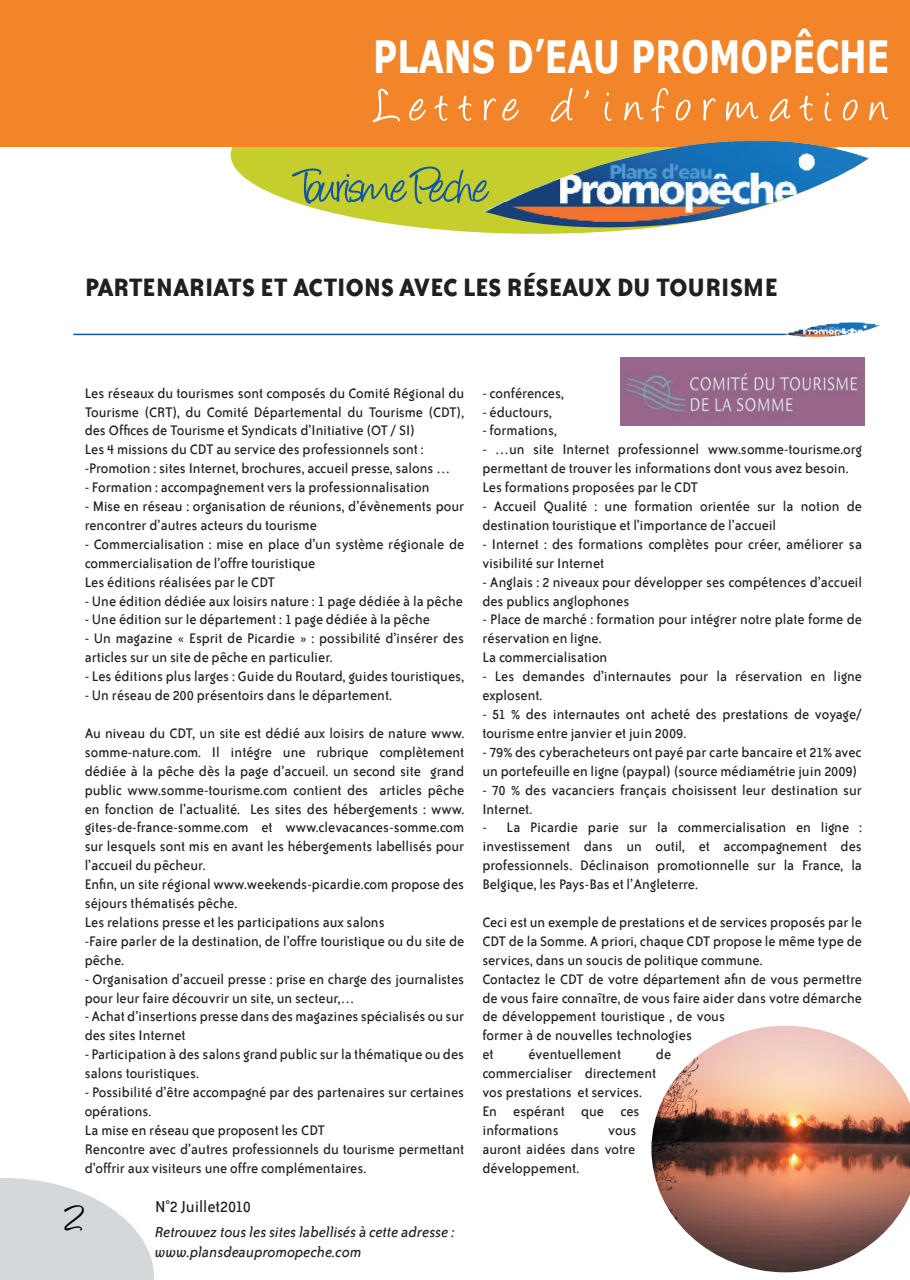
<style>
.page{position:relative;width:910px;height:1280px;background:#fff}
.page>*{position:absolute;margin:0;border:0;box-sizing:border-box;transform-origin:0 0}
.t1{font:54px "Angelina";letter-spacing:.195em;color:#fff}
.t2{font:54px "Angelina";letter-spacing:-.06em;color:#1056a4}
.t3{font:45px "Angelina";color:#000}
.t4{font:700 44.55px "Verdana";color:#fff;scale:.74 1}
.t5{font:700 28.5px "Bailey Sans ITC";color:#231f20}
.t6{font:18px "Bailey Sans ITC";letter-spacing:-.01em;color:#231f20}
.t7{font:italic 16.5px/19.8px "Bailey Sans ITC";color:#231f20}
.t8{font:15.75px/18.9px "Bailey Sans ITC";color:#231f20}
</style>
<div class="page">
<div style="left:231px;top:79px;width:607px;height:155px;background:#c5ce2d;border-radius:50%"></div>
<div style="left:0;top:0;width:910px;height:147px;background:#f28529"></div>
<svg style="left:0;top:1178px;width:154px;height:102px"></svg>
<div style="left:65px;top:1205px;width:19px;height:26px;background:#d4d8da"></div>
<img style="left:484px;top:140px;width:385px;height:93px">
<hr style="left:73px;top:334px;width:713px;height:1px;background:#1056a4">
<img style="left:784px;top:322px;width:96px;height:15px">
<img style="left:651px;top:1026px;width:259px;height:246px">
<img style="left:621px;top:357px;width:243px;height:68px">
<h3 class="t4" style="left:373px;top:28px;width:699px">PLANS D’EAU PROMOPÊCHE</h3>
<h1 class="t1" style="left:375px;top:83px;width:515px">Lettre d’information</h1>
<h1 class="t2" style="left:295px;top:164px;width:196px">Tourisme Peche</h1>
<h3 class="t5" style="left:85px;top:270px;width:695px">PARTENARIATS ET ACTIONS AVEC LES RÉSEAUX DU TOURISME</h3>
<p class="t8" style="left:85px;top:383px;width:381px">Les réseaux du tourismes sont composés du Comité Régional du Tourisme (CRT), du Comité Départemental du Tourisme (CDT), des Offices de Tourisme et Syndicats d’Initiative (OT / SI)<br>Les 4 missions du CDT au service des professionnels sont : -Promotion : sites Internet, brochures, accueil presse, salons …</p>
<p class="t8" style="left:85px;top:478px;width:346px">- Formation : accompagnement vers la professionnalisation</p>
<p class="t8" style="left:85px;top:496px;width:381px">- Mise en réseau : organisation de réunions, d’évènements pour rencontrer d’autres acteurs du tourisme</p>
<p class="t8" style="left:85px;top:534px;width:381px">- Commercialisation : mise en place d’un système régionale de commercialisation de l’offre touristique<br>Les éditions réalisées par le CDT</p>
<p class="t8" style="left:85px;top:591px;width:380px">- Une édition dédiée aux loisirs nature : 1 page dédiée à la pêche</p>
<p class="t8" style="left:85px;top:610px;width:347px">- Une édition sur le département : 1 page dédiée à la pêche</p>
<p class="t8" style="left:85px;top:629px;width:381px">- Un magazine « Esprit de Picardie » : possibilité d’insérer des articles sur un site de pêche en particulier.</p>
<p class="t8" style="left:85px;top:667px;width:381px">- Les éditions plus larges : Guide du Routard, guides touristiques,</p>
<p class="t8" style="left:85px;top:685px;width:309px">- Un réseau de 200 présentoirs dans le département.</p>
<p class="t8" style="left:85px;top:723px;width:381px">Au niveau du CDT, un site est dédié aux loisirs de nature www. somme-nature.com. Il intégre une rubrique complètement dédiée à la pêche dès la page d’accueil. un second site grand public www.somme-tourisme.com contient des articles pêche en fonction de l’actualité. Les sites des hébergements : www. gites-de-france-somme.com et www.clevacances-somme.com sur lesquels sont mis en avant les hébergements labellisés pour l’accueil du pêcheur.<br>Enfin, un site régional www.weekends-picardie.com propose des séjours thématisés pêche.<br>Les relations presse et les participations aux salons<br>-Faire parler de la destination, de l’offre touristique ou du site de pêche.</p>
<p class="t8" style="left:85px;top:969px;width:381px">- Organisation d’accueil presse : prise en charge des journalistes pour leur faire découvrir un site, un secteur,…</p>
<p class="t8" style="left:85px;top:1007px;width:381px">- Achat d’insertions presse dans des magazines spécialisés ou sur des sites Internet</p>
<p class="t8" style="left:85px;top:1045px;width:381px">- Participation à des salons grand public sur la thématique ou des salons touristiques.</p>
<p class="t8" style="left:85px;top:1082px;width:381px">- Possibilité d’être accompagné par des partenaires sur certaines opérations.<br>La mise en réseau que proposent les CDT<br>Rencontre avec d’autres professionnels du tourisme permettant d’offrir aux visiteurs une offre complémentaires.</p>
<h2 class="t3" style="left:67px;top:1198px;width:21px">2</h2>
<p class="t6" style="left:155px;top:1196px;width:97px">N°2 Juillet2010</p>
<p class="t7" style="left:155px;top:1221px;width:301px">Retrouvez tous les sites labellisés à cette adresse : www.plansdeaupromopeche.com</p>
<p class="t8" style="left:482px;top:383px;width:83px">- conférences,</p>
<p class="t8" style="left:482px;top:402px;width:71px">- éductours,</p>
<p class="t8" style="left:482px;top:421px;width:76px">- formations,</p>
<p class="t8" style="left:482px;top:440px;width:381px">- …un site Internet professionnel www.somme-tourisme.org permettant de trouver les informations dont vous avez besoin.<br>Les formations proposées par le CDT</p>
<p class="t8" style="left:482px;top:496px;width:381px">- Accueil Qualité : une formation orientée sur la notion de destination touristique et l’importance de l’accueil</p>
<p class="t8" style="left:482px;top:534px;width:381px">- Internet : des formations complètes pour créer, améliorer sa visibilité sur Internet</p>
<p class="t8" style="left:482px;top:572px;width:381px">- Anglais : 2 niveaux pour développer ses compétences d’accueil des publics anglophones</p>
<p class="t8" style="left:482px;top:610px;width:381px">- Place de marché : formation pour intégrer notre plate forme de réservation en ligne.<br>La commercialisation</p>
<p class="t8" style="left:482px;top:667px;width:381px">- Les demandes d’internautes pour la réservation en ligne explosent.</p>
<p class="t8" style="left:482px;top:704px;width:381px">- 51 % des internautes ont acheté des prestations de voyage/ tourisme entre janvier et juin 2009.</p>
<p class="t8" style="left:482px;top:742px;width:381px">- 79% des cyberacheteurs ont payé par carte bancaire et 21% avec un portefeuille en ligne (paypal) (source médiamétrie juin 2009)</p>
<p class="t8" style="left:482px;top:780px;width:381px">- 70 % des vacanciers français choisissent leur destination sur<br>Internet.</p>
<p class="t8" style="left:482px;top:818px;width:381px;text-align:justify">- La Picardie parie sur la commercialisation en ligne : investissement dans un outil, et accompagnement des professionnels. Déclinaison promotionnelle sur la France, la Belgique, les Pays-Bas et l’Angleterre.</p>
<p class="t8" style="left:482px;top:912px;width:381px">Ceci est un exemple de prestations et de services proposés par le CDT de la Somme. A priori, chaque CDT propose le même type de services, dans un soucis de politique commune.<br>Contactez le CDT de votre département afin de vous permettre de vous faire connaître, de vous faire aider dans votre démarche de développement touristique , de vous<br>former à de nouvelles technologies<br>et</p>
<p class="t8" style="left:482px;top:1045px;width:190px;text-indent:174px">de commercialiser directement vos prestations et services.<br>En espérant que ces informations</p>
<p class="t8" style="left:528px;top:1045px;width:94px">éventuellement</p>
<p class="t8" style="left:482px;top:1120px;width:156px;text-align:justify;text-indent:126px">vous auront aidées dans votre développement.</p>
</div>
